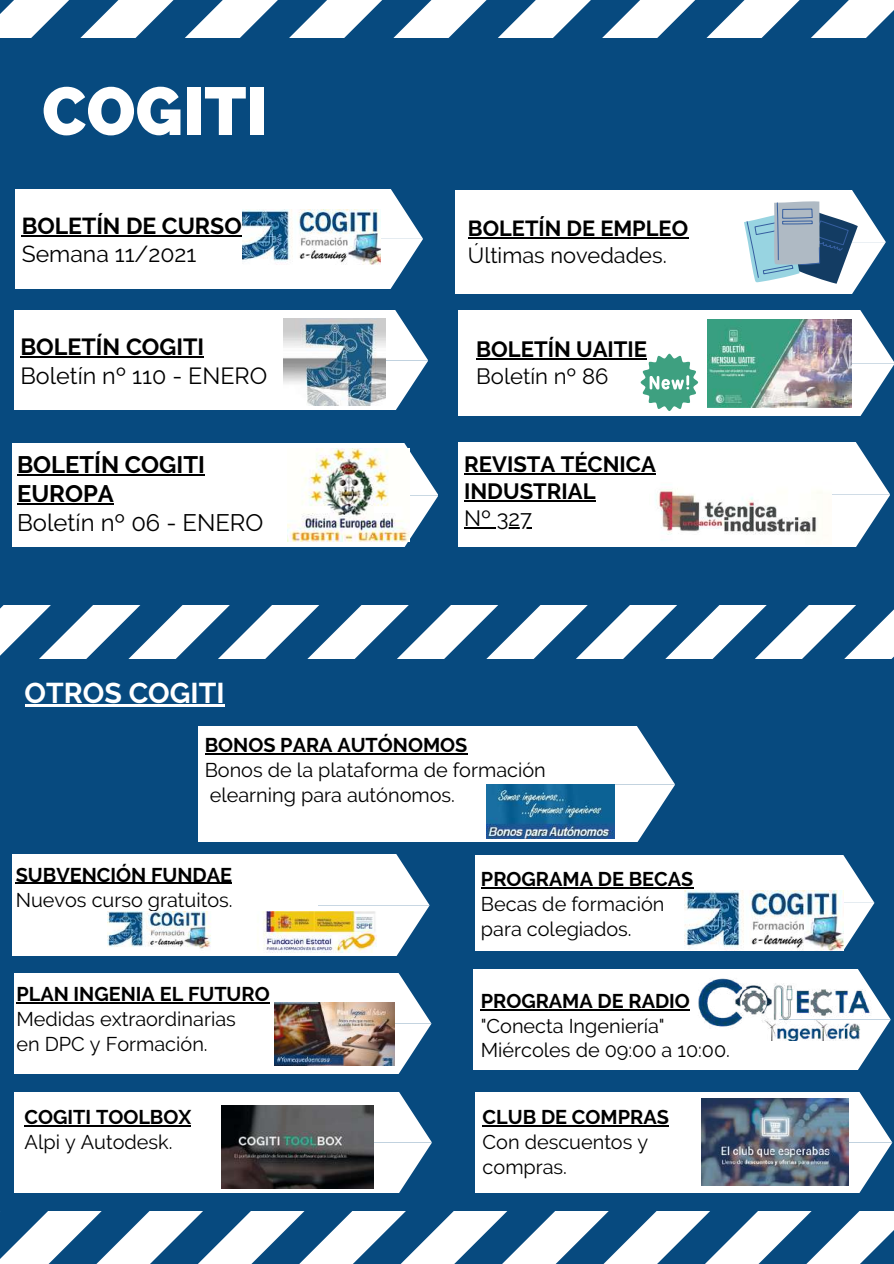
<style>
.page{position:relative;width:894px;height:1264px;background:#fff}
.page>*{position:absolute;margin:0;border:0;box-sizing:border-box;transform-origin:0 0}
.t1{font:800 67.5px "Raleway";color:#fff}
.t2{font:700 28.5px "Raleway";color:#fff}
.t3{font:700 23.85px/29.1px "Raleway";color:#000}
.t4{font:23.85px "Raleway";color:#000}
.t5{font:23.25px "Raleway";color:#000}
.t6{font:700 23.25px "Raleway";color:#000}
.t7{font:700 22.95px "Raleway";color:#000}
.t8{font:22.95px "Raleway";color:#000}
.t9{font:700 22.05px/27px "Raleway";color:#000}
.t10{font:22.05px "Raleway";color:#000}
.t11{font:21.75px "Raleway";color:#000}
.t12{font:700 21.75px "Raleway";color:#000}
.t13{font:19.8px/24.8px "Raleway";color:#000}
.t14{font:700 19.8px "Raleway";color:#000}
</style>
<div class="page">
<div style="left:0;top:0;width:893px;height:1263px;background:#074a7f"></div>
<svg style="left:0;top:0;width:893px;height:37px"></svg>
<svg style="left:0;top:1211px;width:893px;height:52px"></svg>
<div style="left:454px;top:190px;width:316px;height:104px;background:#fff"></div>
<div style="left:16px;top:190px;width:298px;height:98px;background:#fff"></div>
<svg style="left:312px;top:190px;width:110px;height:98px"></svg>
<hr style="left:22px;top:235px;width:234px;height:1px;background:#000">
<svg style="left:744px;top:190px;width:141px;height:104px"></svg>
<div style="left:14px;top:310px;width:303px;height:99px;background:#fff"></div>
<svg style="left:316px;top:310px;width:111px;height:99px"></svg>
<hr style="left:20px;top:356px;width:184px;height:1px;background:#000">
<div style="left:458px;top:311px;width:319px;height:104px;background:#fff"></div>
<svg style="left:776px;top:311px;width:117px;height:104px"></svg>
<hr style="left:476px;top:358px;width:171px;height:1px;background:#000">
<img style="left:242px;top:210px;width:139px;height:55px">
<img style="left:284px;top:319px;width:101px;height:86px">
<img style="left:707px;top:319px;width:144px;height:88px">
<div style="left:12px;top:443px;width:312px;height:103px;background:#fff"></div>
<svg style="left:323px;top:443px;width:114px;height:103px"></svg>
<hr style="left:17px;top:474px;width:188px;height:1px;background:#000">
<hr style="left:17px;top:503px;width:97px;height:1px;background:#000">
<img style="left:287px;top:448px;width:122px;height:93px">
<div style="left:458px;top:442px;width:316px;height:104px;background:#fff"></div>
<svg style="left:774px;top:442px;width:115px;height:104px"></svg>
<hr style="left:464px;top:473px;width:191px;height:1px;background:#000">
<hr style="left:464px;top:500px;width:131px;height:1px;background:#000">
<hr style="left:464px;top:527px;width:67px;height:1px;background:#000">
<img style="left:655px;top:482px;width:176px;height:62px">
<svg style="left:0;top:605px;width:893px;height:53px"></svg>
<div style="left:198px;top:726px;width:349px;height:115px;background:#fff"></div>
<svg style="left:545px;top:726px;width:129px;height:115px"></svg>
<img style="left:486px;top:784px;width:128px;height:54px">
<hr style="left:468px;top:237px;width:220px;height:1px;background:#000">
<hr style="left:25px;top:704px;width:199px;height:3px;background:#fff">
<hr style="left:205px;top:753px;width:262px;height:1px;background:#000">
<div style="left:12px;top:855px;width:306px;height:100px;background:#fff"></div>
<svg style="left:317px;top:855px;width:112px;height:100px"></svg>
<hr style="left:16px;top:882px;width:216px;height:2px;background:#000">
<img style="left:107px;top:911px;width:269px;height:41px">
<div style="left:474px;top:855px;width:293px;height:95px;background:#fff"></div>
<svg style="left:767px;top:855px;width:106px;height:95px"></svg>
<hr style="left:481px;top:887px;width:212px;height:1px;background:#000">
<img style="left:684px;top:890px;width:159px;height:60px">
<div style="left:473px;top:969px;width:305px;height:100px;background:#fff"></div>
<svg style="left:778px;top:969px;width:112px;height:100px"></svg>
<hr style="left:480px;top:1009px;width:209px;height:1px;background:#000">
<img style="left:698px;top:977px;width:178px;height:63px">
<div style="left:14px;top:973px;width:306px;height:100px;background:#fff"></div>
<svg style="left:318px;top:973px;width:113px;height:100px"></svg>
<hr style="left:16px;top:1002px;width:254px;height:1px;background:#000">
<img style="left:274px;top:1002px;width:121px;height:63px">
<div style="left:474px;top:1092px;width:306px;height:100px;background:#fff"></div>
<svg style="left:778px;top:1092px;width:113px;height:100px"></svg>
<div style="left:14px;top:1092px;width:306px;height:100px;background:#fff"></div>
<svg style="left:318px;top:1092px;width:113px;height:100px"></svg>
<hr style="left:482px;top:1125px;width:186px;height:1px;background:#000">
<img style="left:701px;top:1098px;width:147px;height:87px">
<hr style="left:25px;top:1125px;width:166px;height:1px;background:#000">
<img style="left:221px;top:1105px;width:152px;height:83px">
<svg style="left:640px;top:354px;width:58px;height:57px"></svg>
<h1 class="t1" style="left:42px;top:72px;width:227px">COGITI</h1>
<p class="t7" style="left:22px;top:212px;width:236px">BOLETÍN DE CURSOS</p>
<p class="t8" style="left:22px;top:241px;width:176px">Semana 11/2021</p>
<p class="t6" style="left:20px;top:333px;width:185px">BOLETÍN COGITI</p>
<p class="t5" style="left:20px;top:362px;width:248px">Boletín nº 110 - ENERO</p>
<p class="t3" style="left:17px;top:450px;width:189px">BOLETÍN COGITI<br>EUROPA</p>
<p class="t4" style="left:17px;top:509px;width:248px">Boletín nº 06 - ENERO</p>
<p class="t12" style="left:468px;top:215px;width:221px">BOLETÍN DE EMPLEO</p>
<p class="t11" style="left:468px;top:242px;width:200px">Últimas novedades.</p>
<p class="t9" style="left:476px;top:335px;width:172px">BOLETÍN UAITIE</p>
<p class="t10" style="left:476px;top:363px;width:134px">Boletín nº 86</p>
<p class="t9" style="left:464px;top:450px;width:193px">REVISTA TÉCNICA<br>INDUSTRIAL</p>
<p class="t10" style="left:464px;top:505px;width:69px">Nº 327</p>
<h2 class="t2" style="left:25px;top:675px;width:201px">OTROS COGITI</h2>
<p class="t14" style="left:205px;top:733px;width:264px">BONOS PARA AUTÓNOMOS</p>
<p class="t13" style="left:205px;top:757px;width:342px">Bonos de la plataforma de formación elearning para autónomos.</p>
<p class="t14" style="left:16px;top:863px;width:218px">SUBVENCIÓN FUNDAE</p>
<p class="t13" style="left:16px;top:887px;width:218px">Nuevos curso gratuitos.</p>
<p class="t14" style="left:16px;top:982px;width:255px">PLAN INGENIA EL FUTURO</p>
<p class="t13" style="left:16px;top:1006px;width:221px">Medidas extraordinarias en DPC y Formación.</p>
<p class="t14" style="left:25px;top:1105px;width:168px">COGITI TOOLBOX</p>
<p class="t13" style="left:25px;top:1129px;width:149px">Alpi y Autodesk.</p>
<p class="t14" style="left:481px;top:867px;width:214px">PROGRAMA DE BECAS</p>
<p class="t13" style="left:481px;top:891px;width:185px">Becas de formación para colegiados.</p>
<p class="t14" style="left:480px;top:989px;width:211px">PROGRAMA DE RADIO</p>
<p class="t13" style="left:480px;top:1013px;width:251px">"Conecta Ingeniería"<br>Miércoles de 09:00 a 10:00.</p>
<p class="t14" style="left:482px;top:1105px;width:188px">CLUB DE COMPRAS</p>
<p class="t13" style="left:482px;top:1129px;width:167px">Con descuentos y compras.</p>
</div>
